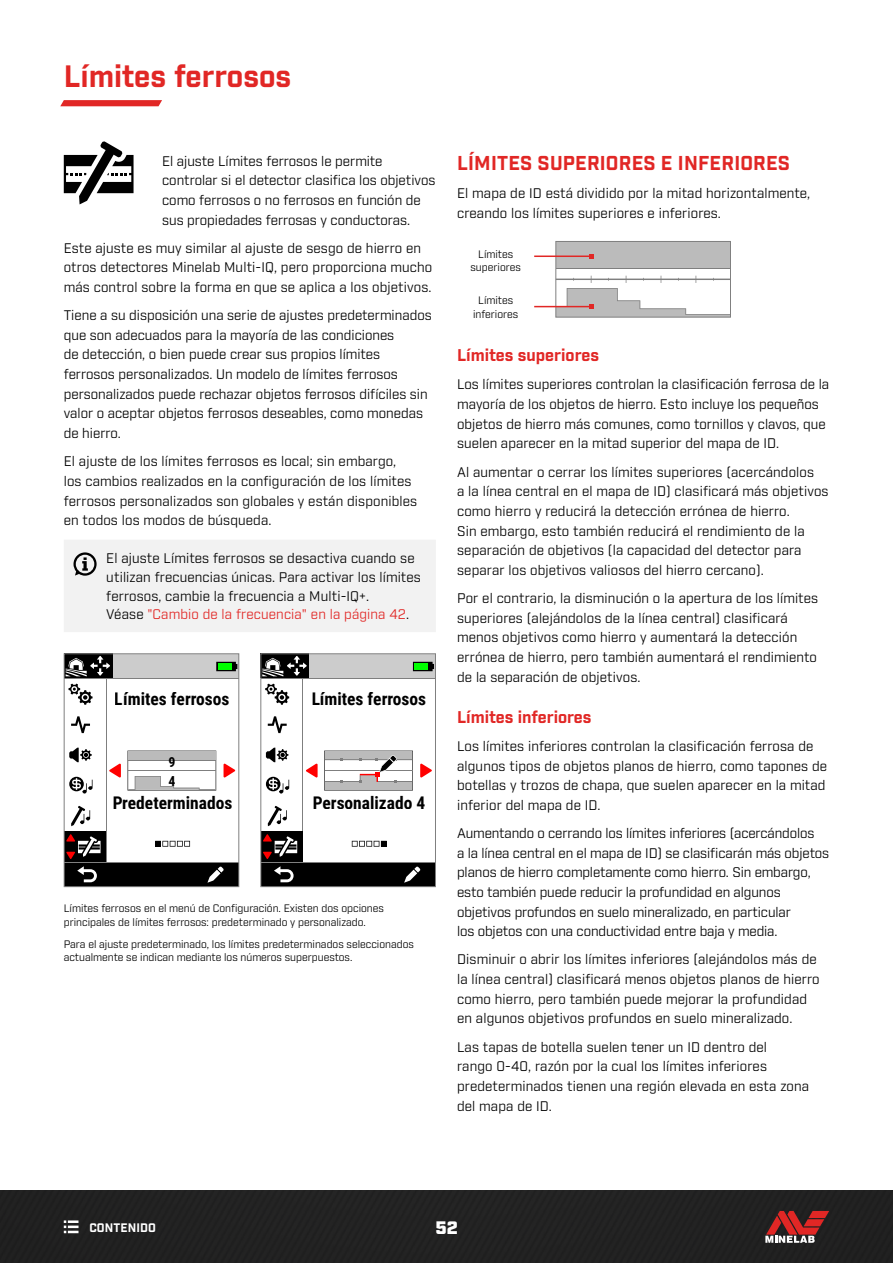
<style>
.page{position:relative;width:893px;height:1263px;background:#fff}
.page>*{position:absolute;margin:0;border:0;box-sizing:border-box;transform-origin:0 0}
.H1_TOC{font:700 30px "Industry";color:#e12725}
.H2_TOC{font:700 19.5px "Industry";letter-spacing:.01em;color:#e12725}
.t1{font:900 18px "Industry";color:#fff}
.t2{font:700 17.4px "Roboto Condensed";color:#000}
.t3{font:700 16.5px "Industry";color:#e12725}
.t4{font:700 13.8px/19.6px "Roboto Condensed";color:#000}
.Body{font:13.5px/19.6px "Industry";letter-spacing:.01em;color:#000}
.Body-2{font:13.5px/19.6px "Industry";letter-spacing:-.01em;color:#000}
.Body-3{font:13.5px "Industry";letter-spacing:.01em;color:#e12725}
.t5{font:700 12px "Industry";letter-spacing:.01em;color:#fff}
.Annotation_Left{font:10.5px/13.5px "Industry";color:#000}
.Annotation_centre{font:10.5px/13.5px "Industry";color:#000;text-align:center}
.s1{color:#000}
</style>
<div class="page">
<div style="left:0;top:1191px;width:893px;height:72px;background:#212121"></div>
<svg style="left:60px;top:100px;width:102px;height:6px"></svg>
<svg style="left:765px;top:1211px;width:64px;height:32px;background:#863b3b"></svg>
<svg style="left:64px;top:1220px;width:15px;height:13px"></svg>
<div style="left:64px;top:540px;width:372px;height:92px;background:#f2f2f2"></div>
<hr style="left:106px;top:678px;width:1px;height:184px;background:#7f7f7f">
<svg style="left:71px;top:716px;width:19px;height:17px"></svg>
<svg style="left:71px;top:806px;width:19px;height:20px"></svg>
<svg style="left:69px;top:777px;width:24px;height:16px"></svg>
<svg style="left:69px;top:748px;width:23px;height:14px"></svg>
<svg style="left:69px;top:684px;width:24px;height:21px"></svg>
<div style="left:64px;top:831px;width:42px;height:31px;background:#000"></div>
<svg style="left:66px;top:834px;width:35px;height:25px"></svg>
<div style="left:64px;top:863px;width:175px;height:24px;background:#000"></div>
<hr style="left:64px;top:862px;width:175px;height:1px;background:#7f7f7f">
<svg style="left:77px;top:866px;width:20px;height:16px"></svg>
<div style="left:64px;top:654px;width:175px;height:24px;background:#ccc"></div>
<hr style="left:64px;top:678px;width:175px;height:1px;background:#7f7f7f">
<div style="left:88px;top:654px;width:24px;height:24px;background:#000"></div>
<svg style="left:66px;top:655px;width:22px;height:23px"></svg>
<svg style="left:66px;top:656px;width:44px;height:20px"></svg>
<svg style="left:216px;top:662px;width:21px;height:9px"></svg>
<div style="left:218px;top:663px;width:14px;height:7px;background:#0f0"></div>
<svg style="left:207px;top:866px;width:17px;height:17px"></svg>
<svg style="left:127px;top:750px;width:89px;height:40px"></svg>
<svg style="left:155px;top:841px;width:35px;height:6px"></svg>
<svg style="left:109px;top:763px;width:12px;height:14px"></svg>
<svg style="left:224px;top:764px;width:11px;height:14px"></svg>
<div style="left:64px;top:653px;width:175px;height:234px;border:1px solid #808080"></div>
<hr style="left:302px;top:678px;width:1px;height:184px;background:#7f7f7f">
<svg style="left:268px;top:716px;width:19px;height:17px"></svg>
<svg style="left:268px;top:806px;width:19px;height:20px"></svg>
<svg style="left:266px;top:777px;width:23px;height:16px"></svg>
<svg style="left:266px;top:748px;width:22px;height:14px"></svg>
<svg style="left:265px;top:684px;width:24px;height:21px"></svg>
<div style="left:261px;top:831px;width:41px;height:31px;background:#000"></div>
<svg style="left:263px;top:834px;width:34px;height:25px"></svg>
<div style="left:261px;top:863px;width:174px;height:24px;background:#000"></div>
<hr style="left:261px;top:862px;width:174px;height:1px;background:#7f7f7f">
<svg style="left:274px;top:866px;width:20px;height:16px"></svg>
<div style="left:261px;top:654px;width:174px;height:24px;background:#ccc"></div>
<hr style="left:261px;top:678px;width:174px;height:1px;background:#7f7f7f">
<div style="left:285px;top:654px;width:24px;height:24px;background:#000"></div>
<svg style="left:262px;top:655px;width:23px;height:23px"></svg>
<svg style="left:262px;top:656px;width:45px;height:20px"></svg>
<svg style="left:413px;top:662px;width:21px;height:9px"></svg>
<div style="left:414px;top:663px;width:14px;height:7px;background:#0f0"></div>
<svg style="left:352px;top:841px;width:35px;height:6px"></svg>
<svg style="left:404px;top:866px;width:16px;height:17px"></svg>
<svg style="left:324px;top:750px;width:89px;height:40px"></svg>
<svg style="left:306px;top:763px;width:12px;height:14px"></svg>
<svg style="left:420px;top:764px;width:12px;height:14px"></svg>
<div style="left:260px;top:653px;width:176px;height:234px;border:1px solid #808080"></div>
<div style="left:556px;top:241px;width:174px;height:27px;background:#bbb"></div>
<hr style="left:556px;top:268px;width:174px;height:1px;background:#7f7f7f">
<div style="left:555px;top:241px;width:176px;height:76px;border:1px solid #808080"></div>
<hr style="left:534px;top:255px;width:58px;height:2px;background:#e12725">
<svg style="left:589px;top:254px;width:5px;height:5px"></svg>
<hr style="left:534px;top:306px;width:58px;height:1px;background:#e12725">
<svg style="left:556px;top:276px;width:174px;height:41px"></svg>
<svg style="left:64px;top:141px;width:70px;height:63px"></svg>
<p class="H1_TOC" style="left:64px;top:58px;width:229px">Límites ferrosos</p>
<p class="Body" style="left:162px;top:151px;width:275px">El ajuste Límites ferrosos le permite controlar si el detector clasifica los objetivos como ferrosos o no ferrosos en función de sus propiedades ferrosas y conductoras.</p>
<p class="Body" style="left:64px;top:238px;width:370px">Este ajuste es muy similar al ajuste de sesgo de hierro en otros detectores Minelab Multi-IQ, pero proporciona mucho más control sobre la forma en que se aplica a los objetivos.</p>
<p class="Body" style="left:64px;top:306px;width:369px">Tiene a su disposición una serie de ajustes predeterminados que son adecuados para la mayoría de las condiciones<br>de detección, o bien puede crear sus propios límites ferrosos personalizados. Un modelo de límites ferrosos personalizados puede rechazar objetos ferrosos difíciles sin valor o aceptar objetos ferrosos deseables, como monedas de hierro.</p>
<p class="Body" style="left:64px;top:452px;width:355px">El ajuste de los límites ferrosos es local; sin embargo, los cambios realizados en la configuración de los límites ferrosos personalizados son globales y están disponibles en todos los modos de búsqueda.</p>
<p class="Body" style="left:106px;top:549px;width:316px;line-height:18.8px">El ajuste Límites ferrosos se desactiva cuando se utilizan frecuencias únicas. Para activar los límites ferrosos, cambie la frecuencia a Multi-IQ+.</p>
<p class="Body-3" style="left:106px;top:606px;width:303px"><span class="s1">Véase</span> "Cambio de la frecuencia" en la página 42<span class="s1">.</span></p>
<p class="t2" style="left:115px;top:687px;width:116px">Límites ferrosos</p>
<p class="t4" style="left:168px;top:751px;width:8px">9<br>4</p>
<p class="t2" style="left:112px;top:790px;width:122px">Predeterminados</p>
<p class="t2" style="left:312px;top:687px;width:116px">Límites ferrosos</p>
<p class="t2" style="left:313px;top:790px;width:114px">Personalizado 4</p>
<p class="Annotation_Left" style="left:64px;top:902px;width:322px">Límites ferrosos en el menú de Configuración. Existen dos opciones principales de límites ferrosos: predeterminado y personalizado.</p>
<p class="Annotation_Left" style="left:64px;top:938px;width:352px">Para el ajuste predeterminado, los límites predeterminados seleccionados actualmente se indican mediante los números superpuestos.</p>
<p class="H2_TOC" style="left:457px;top:151px;width:334px">LÍMITES SUPERIORES E INFERIORES</p>
<p class="Body" style="left:457px;top:184px;width:355px">El mapa de ID está dividido por la mitad horizontalmente, creando los límites superiores e inferiores.</p>
<p class="Annotation_centre" style="left:471px;top:248px;width:52px">Límites superiores</p>
<p class="Annotation_centre" style="left:473px;top:294px;width:47px">Límites inferiores</p>
<h3 class="t3" style="left:457px;top:345px;width:143px">Límites superiores</h3>
<p class="Body" style="left:457px;top:375px;width:374px">Los límites superiores controlan la clasificación ferrosa de la mayoría de los objetos de hierro. Esto incluye los pequeños objetos de hierro más comunes, como tornillos y clavos, que suelen aparecer en la mitad superior del mapa de ID.</p>
<p class="Body" style="left:457px;top:462px;width:373px">Al aumentar o cerrar los límites superiores (acercándolos<br>a la línea central en el mapa de ID) clasificará más objetivos como hierro y reducirá la detección errónea de hierro.<br>Sin embargo, esto también reducirá el rendimiento de la separación de objetivos (la capacidad del detector para separar los objetivos valiosos del hierro cercano).</p>
<p class="Body" style="left:457px;top:589px;width:363px">Por el contrario, la disminución o la apertura de los límites superiores (alejándolos de la línea central) clasificará menos objetivos como hierro y aumentará la detección errónea de hierro, pero también aumentará el rendimiento de la separación de objetivos.</p>
<h3 class="t3" style="left:457px;top:707px;width:136px">Límites inferiores</h3>
<p class="Body" style="left:457px;top:737px;width:372px">Los límites inferiores controlan la clasificación ferrosa de algunos tipos de objetos planos de hierro, como tapones de botellas y trozos de chapa, que suelen aparecer en la mitad inferior del mapa de ID.</p>
<p class="Body-2" style="left:457px;top:824px;width:374px">Aumentando o cerrando los límites inferiores (acercándolos<br>a la línea central en el mapa de ID) se clasificarán más objetos planos de hierro completamente como hierro. Sin embargo, esto también puede reducir la profundidad en algunos objetivos profundos en suelo mineralizado, en particular<br>los objetos con una conductividad entre baja y media.</p>
<p class="Body" style="left:457px;top:950px;width:364px">Disminuir o abrir los límites inferiores (alejándolos más de la línea central) clasificará menos objetos planos de hierro como hierro, pero también puede mejorar la profundidad en algunos objetivos profundos en suelo mineralizado.</p>
<p class="Body" style="left:457px;top:1037px;width:353px">Las tapas de botella suelen tener un ID dentro del<br>rango 0-40, razón por la cual los límites inferiores predeterminados tienen una región elevada en esta zona del mapa de ID.</p>
<p class="t5" style="left:89px;top:1220px;width:68px">CONTENIDO</p>
<h3 class="t1" style="left:435px;top:1217px;width:24px">52</h3>
</div>
